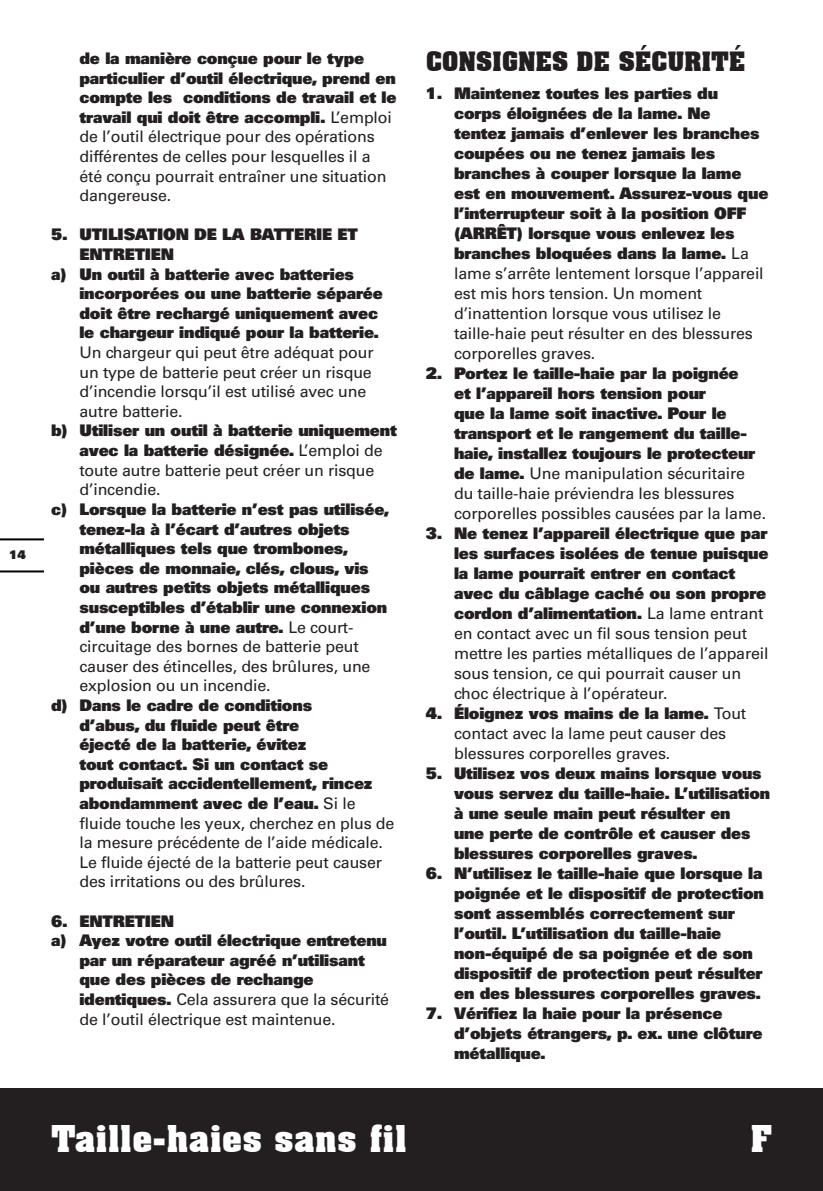
<style>
.page{position:relative;width:823px;height:1191px;background:#fff}
.page>*{position:absolute;margin:0;border:0;box-sizing:border-box;transform-origin:0 0}
.t1{font:700 36px "Aachen BT";color:#fff}
.t2{font:700 26px "Aachen BT";letter-spacing:-.01em;color:#231f20}
.t3{font:900 16px/20px "Univers";letter-spacing:-.01em;color:#231f20}
.t4{font:16px/19.6px "Univers";letter-spacing:-.01em;color:#231f20}
.t5{font:900 12px "Univers";color:#231f20}
.s1{font-weight:900}
.s2{font-weight:400}
</style>
<div class="page">
<div style="left:0;top:1089px;width:822px;height:102px;background:#231f20"></div>
<hr style="left:0;top:570px;width:43px;height:2px;background:#000">
<hr style="left:0;top:538px;width:43px;height:2px;background:#000">
<p class="t5" style="left:9px;top:546px;width:18px">14</p>
<p class="t4" style="left:79px;top:49px;width:318px"><span class="s1">de la manière conçue pour le type particulier d’outil électrique, prend en compte les conditions de travail et le travail qui doit être accompli.</span> L’emploi de l’outil électrique pour des opérations différentes de celles pour lesquelles il a été conçu pourrait entraîner une situation dangereuse.</p>
<p class="t3" style="left:51px;top:224px;width:308px">5. UTILISATION DE LA BATTERIE ET</p>
<p class="t3" style="left:79px;top:244px;width:96px">ENTRETIEN</p>
<p class="t3" style="left:51px;top:263px;width:304px">a) Un outil à batterie avec batteries</p>
<p class="t3" style="left:79px;top:283px;width:305px">incorporées ou une batterie séparée</p>
<p class="t3" style="left:79px;top:303px;width:300px">doit être rechargé uniquement avec</p>
<p class="t3" style="left:79px;top:322px;width:301px">le chargeur indiqué pour la batterie.</p>
<p class="t4" style="left:79px;top:343px;width:295px">Un chargeur qui peut être adéquat pour un type de batterie peut créer un risque d’incendie lorsqu’il est utilisé avec une autre batterie.</p>
<p class="t3" style="left:79px;top:420px;width:319px;text-indent:-28px">b) Utiliser un outil à batterie uniquement avec la batterie désignée. <span class="s2">L’emploi de toute autre batterie peut créer un risque d’incendie.</span></p>
<p class="t3" style="left:79px;top:499px;width:311px;text-indent:-28px">c) Lorsque la batterie n’est pas utilisée, tenez-la à l’écart d’autres objets métalliques tels que trombones, pièces de monnaie, clés, clous, vis ou autres petits objets métalliques susceptibles d’établir une connexion d’une borne à une autre. <span class="s2">Le court&shy;circuitage des bornes de batterie peut causer des étincelles, des brûlures, une explosion ou un incendie.</span></p>
<p class="t3" style="left:79px;top:695px;width:316px;text-indent:-28px">d) Dans le cadre de conditions<br>d’abus, du fluide peut être<br>éjecté de la batterie, évitez<br>tout contact. Si un contact se produisait accidentellement, rincez abondamment avec de l’eau. <span class="s2">Si le fluide touche les yeux, cherchez en plus de la mesure précédente de l’aide médicale.<br>Le fluide éjecté de la batterie peut causer des irritations ou des brûlures.</span></p>
<p class="t3" style="left:51px;top:910px;width:125px">6. ENTRETIEN</p>
<p class="t3" style="left:51px;top:930px;width:337px">a) Ayez votre outil électrique entretenu</p>
<p class="t3" style="left:79px;top:949px;width:287px">par un réparateur agréé n’utilisant</p>
<p class="t3" style="left:79px;top:969px;width:235px">que des pièces de rechange</p>
<p class="t4" style="left:79px;top:989px;width:311px"><span class="s1">identiques.</span> Cela assurera que la sécurité</p>
<p class="t4" style="left:79px;top:1009px;width:257px">de l’outil électrique est maintenue.</p>
<h2 class="t2" style="left:425px;top:45px;width:321px">CONSIGNES DE SÉCURITÉ</h2>
<p class="t3" style="left:454px;top:83px;width:316px;text-indent:-28px">1. Maintenez toutes les parties du corps éloignées de la lame. Ne<br>tentez jamais d’enlever les branches coupées ou ne tenez jamais les branches à couper lorsque la lame est en mouvement. Assurez-vous que l’interrupteur soit à la position OFF (ARRÊT) lorsque vous enlevez les branches bloquées dans la lame. <span class="s2">La lame s’arrête lentement lorsque l’appareil est mis hors tension. Un moment d’inattention lorsque vous utilisez le taille-haie peut résulter en des blessures corporelles graves.</span></p>
<p class="t3" style="left:454px;top:363px;width:313px;text-indent:-28px">2. Portez le taille-haie par la poignée<br>et l’appareil hors tension pour<br>que la lame soit inactive. Pour le transport et le rangement du taille&shy;haie, installez toujours le protecteur de lame. <span class="s2">Une manipulation sécuritaire du taille-haie préviendra les blessures corporelles possibles causées par la lame.</span></p>
<p class="t3" style="left:454px;top:523px;width:316px;text-indent:-28px">3. Ne tenez l’appareil électrique que par les surfaces isolées de tenue puisque la lame pourrait entrer en contact avec du câblage caché ou son propre cordon d’alimentation. <span class="s2">La lame entrant en contact avec un fil sous tension peut mettre les parties métalliques de l’appareil sous tension, ce qui pourrait causer un choc électrique à l’opérateur.</span></p>
<p class="t4" style="left:454px;top:703px;width:293px;text-indent:-28px"><span class="s1">4. Éloignez vos mains de la lame.</span> Tout contact avec la lame peut causer des blessures corporelles graves.</p>
<p class="t3" style="left:454px;top:763px;width:317px;text-indent:-28px">5. Utilisez vos deux mains lorsque vous vous servez du taille-haie. L’utilisation à une seule main peut résulter en<br>une perte de contrôle et causer des blessures corporelles graves.</p>
<p class="t3" style="left:454px;top:863px;width:311px;text-indent:-28px">6. N’utilisez le taille-haie que lorsque la poignée et le dispositif de protection sont assemblés correctement sur l’outil. L’utilisation du taille-haie non-équipé de sa poignée et de son dispositif de protection peut résulter en des blessures corporelles graves.</p>
<p class="t3" style="left:454px;top:1003px;width:310px;text-indent:-28px">7. Vérifiez la haie pour la présence d’objets étrangers, p. ex. une clôture métallique.</p>
<h1 class="t1" style="left:51px;top:1116px;width:357px">Taille-haies sans fil</h1>
<h1 class="t1" style="left:749px;top:1116px;width:23px">F</h1>
</div>
